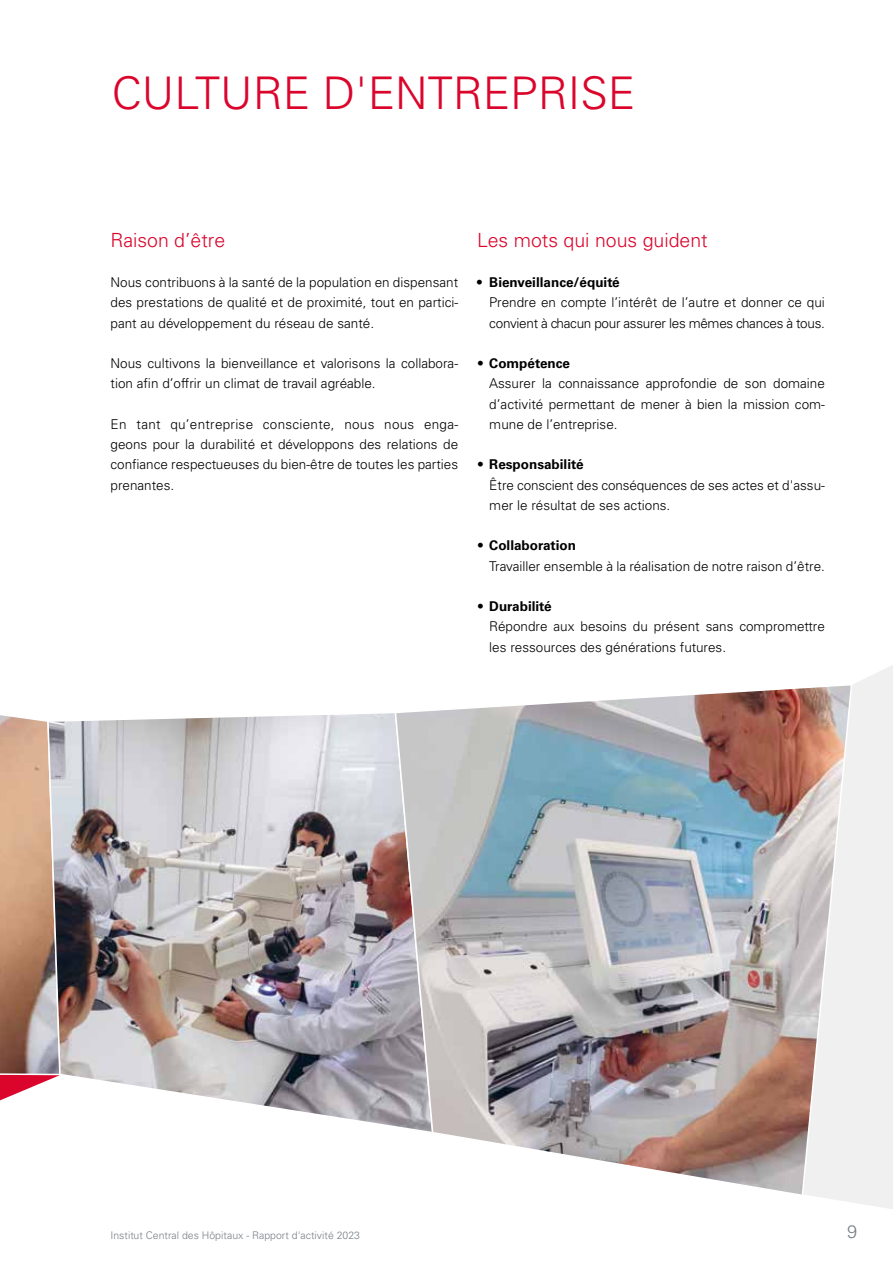
<style>
.page{position:relative;width:893px;height:1263px;background:#fff}
.page>*{position:absolute;margin:0;border:0;box-sizing:border-box;transform-origin:0 0}
.t1{font:300 45px "Univers LT Std";color:#db052c}
.t2{font:300 19.5px "Univers LT Std";color:#db052c}
.t3{font:300 18px "Univers LT Std";color:#778186}
.t4{font:300 13.5px/20.2px "Univers LT Std";color:#000}
.t5{font:300 13.5px/20.2px "Univers LT Std";letter-spacing:-.02em;color:#000}
.t6{font:700 13.5px "Univers LT Std";color:#000}
.t7{font:300 10.5px "Univers LT Std";color:#778186}
.s1{font-weight:700}
</style>
<div class="page">
<div style="left:822px;top:665px;width:71px;height:544px;background:#f0f0f0"></div>
<svg style="left:0;top:715px;width:46px;height:385px;background:#c4947d"></svg>
<img style="left:46px;top:713px;width:348px;height:413px">
<img style="left:394px;top:683px;width:459px;height:514px">
<h1 class="t1" style="left:112px;top:66px;width:525px">CULTURE D'ENTREPRISE</h1>
<h2 class="t2" style="left:111px;top:228px;width:116px">Raison d’être</h2>
<p class="t4" style="left:111px;top:272px;width:349px;text-align:justify">Nous contribuons à la santé de la population en dispensant des prestations de qualité et de proximité, tout en partici&shy;pant au développement du réseau de santé.</p>
<p class="t4" style="left:111px;top:353px;width:349px">Nous cultivons la bienveillance et valorisons la collabora&shy;tion afin d’offrir un climat de travail agréable.</p>
<p class="t4" style="left:111px;top:414px;width:349px;text-align:justify">En tant qu’entreprise consciente, nous nous enga&shy;geons pour la durabilité et développons des relations de confiance respectueuses du bien-être de toutes les parties prenantes.</p>
<h2 class="t2" style="left:477px;top:228px;width:232px">Les mots qui nous guident</h2>
<p class="t6" style="left:477px;top:274px;width:144px">• Bienveillance/équité</p>
<p class="t5" style="left:489px;top:292px;width:337px">Prendre en compte l’intérêt de l’autre et donner ce qui convient à chacun pour assurer les mêmes chances à tous.</p>
<p class="t4" style="left:489px;top:353px;width:337px;text-indent:-12px">• <span class="s1">Compétence<br></span>Assurer la connaissance approfondie de son domaine d’activité permettant de mener à bien la mission com&shy;mune de l’entreprise.</p>
<p class="t4" style="left:489px;top:454px;width:337px;text-indent:-12px">• <span class="s1">Responsabilité<br></span>Être conscient des conséquences de ses actes et d'assu&shy;mer le résultat de ses actions.</p>
<p class="t4" style="left:489px;top:535px;width:337px;text-indent:-12px">• <span class="s1">Collaboration<br></span>Travailler ensemble à la réalisation de notre raison d’être.</p>
<p class="t4" style="left:489px;top:596px;width:337px;text-indent:-12px">• <span class="s1">Durabilité<br></span>Répondre aux besoins du présent sans compromettre les ressources des générations futures.</p>
<p class="t7" style="left:111px;top:1229px;width:251px">Institut Central des Hôpitaux - Rapport d'activité 2023</p>
<h3 class="t3" style="left:847px;top:1221px;width:12px">9</h3>
</div>
